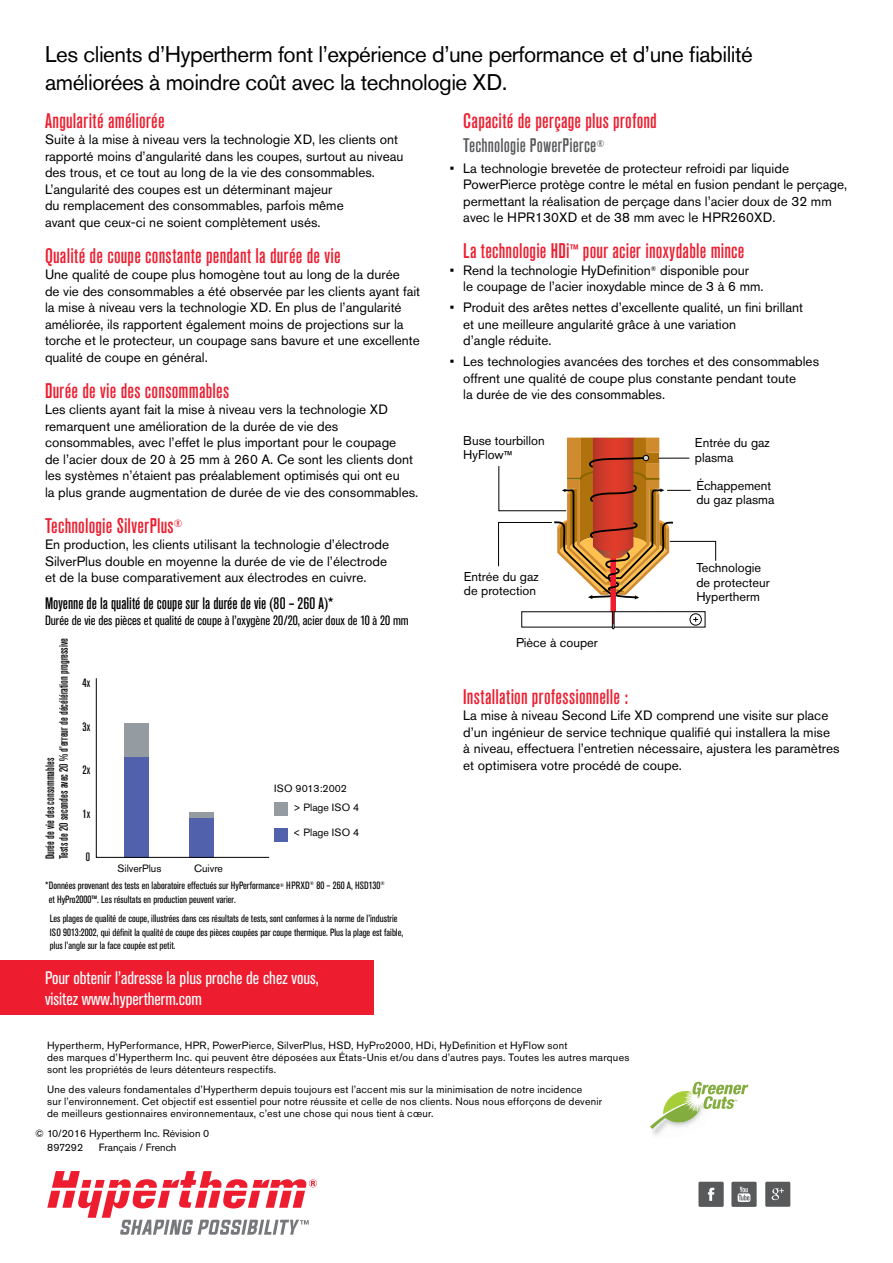
<style>
.page{position:relative;width:893px;height:1263px;background:#fff}
.page>*{position:absolute;margin:0;border:0;box-sizing:border-box;transform-origin:0 0}
.t1{font:22.5px/28.5px "Akzidenz Grotesk Pro";letter-spacing:-.02em;color:#000}
.t2{font:500 condensed 21px "Akzidenz Grotesk Pro";letter-spacing:.01em;color:#ed1c2e}
.t3{font:500 condensed 19.5px "Akzidenz Grotesk Pro";letter-spacing:.01em;color:#58595b}
.t4{font:condensed 18px/21px "Akzidenz Grotesk Pro";color:#fff}
.t5{font:500 condensed 16.5px "Akzidenz Grotesk Pro";color:#000}
.t6{font:13.5px/16.5px "Akzidenz Grotesk Pro";color:#000}
.t7{font:condensed 13.5px "Akzidenz Grotesk Pro";color:#000}
.t8{font:12.75px/14.2px "Akzidenz Grotesk Pro";color:#000}
.t9{font:500 condensed 12px/13.5px "Akzidenz Grotesk Pro";color:#000}
.t10{font:10.5px/12px "Akzidenz Grotesk Pro";letter-spacing:.02em;color:#000}
.t11{font:condensed 10.5px/13.5px "Akzidenz Grotesk Pro";color:#000}
.t12{font:10.5px/13.8px "Akzidenz Grotesk Pro";color:#000}
.t13{font:4.5px "Akzidenz Grotesk Pro";color:#78a22f}
.s1{font-size:15px}
</style>
<div class="page">
<div style="left:698px;top:1182px;width:26px;height:25px;background:#58595b"></div>
<svg style="left:708px;top:1188px;width:6px;height:13px"></svg>
<div style="left:731px;top:1182px;width:26px;height:25px;background:#58595b"></div>
<svg style="left:738px;top:1186px;width:12px;height:16px"></svg>
<div style="left:765px;top:1182px;width:25px;height:25px;background:#58595b"></div>
<svg style="left:772px;top:1188px;width:12px;height:12px"></svg>
<div style="left:0;top:960px;width:373px;height:54px;background:#ed1c2e"></div>
<svg style="left:650px;top:1082px;width:98px;height:47px"></svg>
<svg style="left:47px;top:1171px;width:270px;height:64px"></svg>
<div style="left:610px;top:557px;width:6px;height:67px;background:#ed1c2e"></div>
<svg style="left:521px;top:611px;width:184px;height:18px"></svg>
<svg style="left:498px;top:437px;width:218px;height:163px"></svg>
<svg style="left:96px;top:678px;width:174px;height:180px"></svg>
<div style="left:274px;top:828px;width:14px;height:14px;background:#5261ac"></div>
<div style="left:274px;top:802px;width:14px;height:13px;background:#949ca1"></div>
<h1 class="t1" style="left:45px;top:40px;width:709px">Les clients d’Hypertherm font l’expérience d’une performance et d’une fiabilité améliorées à moindre coût avec la technologie XD.</h1>
<h2 class="t2" style="left:463px;top:107px;width:195px">Capacité de perçage plus profond</h2>
<h3 class="t3" style="left:463px;top:132px;width:143px">Technologie PowerPierce<sup>®</sup></h3>
<p class="t6" style="left:463px;top:160px;width:385px;text-indent:-14px">• La technologie brevetée de protecteur refroidi par liquide PowerPierce protège contre le métal en fusion pendant le perçage, permettant la réalisation de perçage dans l’acier doux de 32 mm avec le HPR130XD et de 38 mm avec le HPR260XD.</p>
<h2 class="t2" style="left:463px;top:237px;width:283px">La technologie HDi<span class="s1">™</span> pour acier inoxydable mince</h2>
<p class="t6" style="left:463px;top:262px;width:302px;text-indent:-13px">• Rend la technologie HyDefinition<sup>®</sup> disponible pour<br>le coupage de l’acier inoxydable mince de 3 à 6 mm.</p>
<p class="t6" style="left:463px;top:299px;width:341px;text-indent:-14px">• Produit des arêtes nettes d’excellente qualité, un fini brillant et une meilleure angularité grâce à une variation<br>d’angle réduite.</p>
<p class="t6" style="left:463px;top:353px;width:357px;text-indent:-14px">• Les technologies avancées des torches et des consommables offrent une qualité de coupe plus constante pendant toute<br>la durée de vie des consommables.</p>
<p class="t8" style="left:463px;top:433px;width:83px">Buse tourbillon<br>HyFlow™</p>
<p class="t8" style="left:695px;top:436px;width:76px">Entrée du gaz plasma</p>
<p class="t8" style="left:696px;top:478px;width:80px">Échappement du gaz plasma</p>
<h2 class="t2" style="left:45px;top:107px;width:121px">Angularité améliorée</h2>
<p class="t6" style="left:45px;top:131px;width:360px">Suite à la mise à niveau vers la technologie XD, les clients ont rapporté moins d’angularité dans les coupes, surtout au niveau des trous, et ce tout au long de la vie des consommables.<br>L’angularité des coupes est un déterminant majeur<br>du remplacement des consommables, parfois même<br>avant que ceux-ci ne soient complètement usés.</p>
<h2 class="t2" style="left:45px;top:242px;width:297px">Qualité de coupe constante pendant la durée de vie</h2>
<p class="t6" style="left:45px;top:266px;width:377px">Une qualité de coupe plus homogène tout au long de la durée<br>de vie des consommables a été observée par les clients ayant fait la mise à niveau vers la technologie XD. En plus de l’angularité améliorée, ils rapportent également moins de projections sur la torche et le protecteur, un coupage sans bavure et une excellente qualité de coupe en général.</p>
<h2 class="t2" style="left:45px;top:377px;width:186px">Durée de vie des consommables</h2>
<p class="t6" style="left:45px;top:401px;width:375px">Les clients ayant fait la mise à niveau vers la technologie XD remarquent une amélioration de la durée de vie des consommables, avec l’effet le plus important pour le coupage<br>de l’acier doux de 20 à 25 mm à 260 A. Ce sont les clients dont les systèmes n’étaient pas préalablement optimisés qui ont eu<br>la plus grande augmentation de durée de vie des consommables.</p>
<h2 class="t2" style="left:45px;top:512px;width:139px">Technologie SilverPlus<sup>®</sup></h2>
<p class="t6" style="left:45px;top:536px;width:346px">En production, les clients utilisant la technologie d’électrode<br>SilverPlus double en moyenne la durée de vie de l’électrode et de la buse comparativement aux électrodes en cuivre.</p>
<p class="t8" style="left:464px;top:569px;width:76px">Entrée du gaz de protection</p>
<p class="t8" style="left:696px;top:561px;width:75px">Technologie de protecteur<br>Hypertherm</p>
<p class="t8" style="left:516px;top:635px;width:83px">Pièce à couper</p>
<h2 class="t2" style="left:463px;top:683px;width:166px">Installation professionnelle :</h2>
<p class="t6" style="left:463px;top:707px;width:378px">La mise à niveau Second Life XD comprend une visite sur place d’un ingénieur de service technique qualifié qui installera la mise à niveau, effectuera l’entretien nécessaire, ajustera les paramètres et optimisera votre procédé de coupe.</p>
<p class="t5" style="left:45px;top:592px;width:290px">Moyenne de la qualité de coupe sur la durée de vie (80 – 260 A)*</p>
<p class="t7" style="left:45px;top:612px;width:365px">Durée de vie des pièces et qualité de coupe à l’oxygène 20/20, acier doux de 10 à 20 mm</p>
<p class="t9" style="left:43px;top:859px;width:223px;rotate:-90deg">Durée de vie des consommables<br>Tests de 20 secondes avec 20 % d’erreur de décélération progressive</p>
<p class="t12" style="left:118px;top:862px;width:45px">SilverPlus</p>
<p class="t10" style="left:194px;top:862px;width:31px">Cuivre</p>
<p class="t9" style="left:82px;top:676px;width:9px">4x</p>
<p class="t9" style="left:82px;top:719px;width:9px">3x</p>
<p class="t9" style="left:82px;top:763px;width:9px">2x</p>
<p class="t9" style="left:82px;top:806px;width:9px">1x</p>
<p class="t9" style="left:86px;top:850px;width:6px">0</p>
<p class="t12" style="left:274px;top:781px;width:74px">ISO 9013:2002</p>
<p class="t12" style="left:293px;top:800px;width:68px">&gt; Plage ISO 4</p>
<p class="t12" style="left:293px;top:826px;width:68px">&lt; Plage ISO 4</p>
<p class="t11" style="left:49px;top:879px;width:338px;text-indent:-3px">*Données provenant des tests en laboratoire effectués sur HyPerformance<sup>®</sup> HPRXD<sup>®</sup> 80 – 260 A, HSD130<sup>® </sup>et HyPro2000™. Les résultats en production peuvent varier.</p>
<p class="t11" style="left:50px;top:912px;width:355px">Les plages de qualité de coupe, illustrées dans ces résultats de tests, sont conformes à la norme de l’industrie<br>ISO 9013:2002, qui définit la qualité de coupe des pièces coupées par coupe thermique. Plus la plage est faible, plus l’angle sur la face coupée est petit.</p>
<h3 class="t4" style="left:45px;top:966px;width:275px">Pour obtenir l’adresse la plus proche de chez vous, visitez www.hypertherm.com</h3>
<p class="t10" style="left:47px;top:1040px;width:584px">Hypertherm, HyPerformance, HPR, PowerPierce, SilverPlus, HSD, HyPro2000, HDi, HyDefinition et HyFlow sont<br>des marques d’Hypertherm Inc. qui peuvent être déposées aux États-Unis et/ou dans d’autres pays. Toutes les autres marques sont les propriétés de leurs détenteurs respectifs.</p>
<p class="t10" style="left:47px;top:1083px;width:556px">Une des valeurs fondamentales d’Hypertherm depuis toujours est l’accent mis sur la minimisation de notre incidence<br>sur l’environnement. Cet objectif est essentiel pour notre réussite et celle de nos clients. Nous nous efforçons de devenir de meilleurs gestionnaires environnementaux, c’est une chose qui nous tient à cœur.</p>
<p class="t12" style="left:47px;top:1126px;width:164px;text-indent:-12px">© 10/2016 Hypertherm Inc. Révision 0<br>897292</p>
<p class="t12" style="left:99px;top:1140px;width:79px">Français / French</p>
<p class="t13" style="left:735px;top:1098px;width:5px">™</p>
</div>
